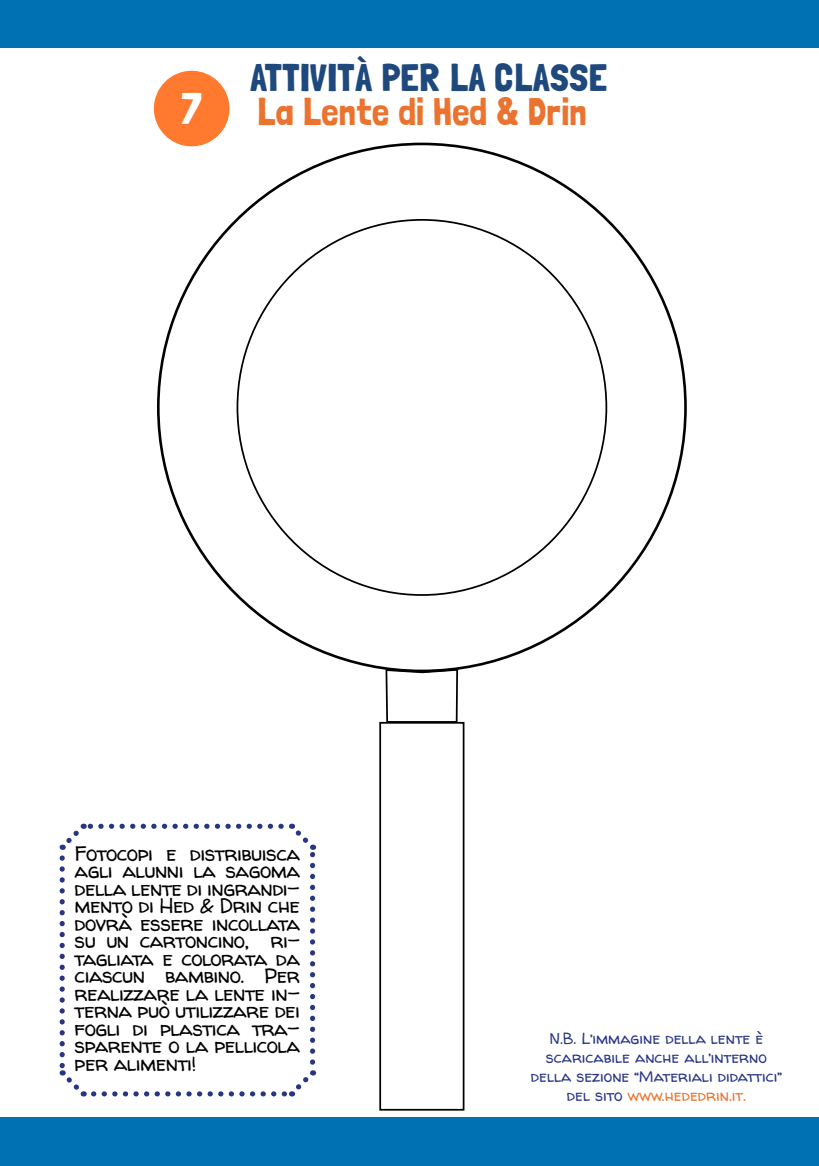
<style>
.page{position:relative;width:819px;height:1166px;background:#fff}
.page>*{position:absolute;margin:0;border:0;box-sizing:border-box;transform-origin:0 0}
.t1{font:43.75px "Londrina Solid";color:#fff}
.t2{font:38.5px "Londrina Solid";color:#1f497d}
.t3{font:38.5px "Londrina Solid";color:#ea742f}
.t4{font:21px/17.5px "Walter Turncoat";letter-spacing:-.025em;color:#000;text-align:justify}
.t5{font:15.75px/18.9px "Walter Turncoat";color:#283583;text-align:center}
.s1{color:#ea742f}
</style>
<div class="page">
<svg style="left:59px;top:823px;width:257px;height:274px"></svg>
<svg style="left:384px;top:669px;width:75px;height:53px"></svg>
<div style="left:379px;top:722px;width:85px;height:388px;border:2px solid #000"></div>
<div style="left:0;top:1117px;width:819px;height:49px;background:#0071b3"></div>
<div style="left:1px;top:0;width:818px;height:47px;background:#0071b3"></div>
<div style="left:154px;top:71px;width:75px;height:75px;background:#ff7a2e;border-radius:50%"></div>
<h1 class="t1" style="left:181px;top:83px;width:23px">7</h1>
<h2 class="t2" style="left:250px;top:55px;width:359px">ATTIVITÀ PER LA CLASSE</h2>
<h2 class="t3" style="left:258px;top:89px;width:331px">La Lente di Hed &amp; Drin</h2>
<p class="t4" style="left:75px;top:844px;width:227px">Fotocopi e distribuisca agli alunni la sagoma della lente di ingrandi&shy;mento di Hed &amp; Drin che dovrà essere incollata su un cartoncino, ri&shy;tagliata e colorata da ciascun bambino. Per realizzare la lente in&shy;terna può utilizzare dei fogli di plastica tra&shy;sparente o la pellicola per alimenti!</p>
<p class="t5" style="left:531px;top:1029px;width:252px">N.B. L’immagine della lente è scaricabile anche all’interno della sezione “Materiali didattici” del sito <span class="s1">www.hededrin.it.</span></p>
</div>
